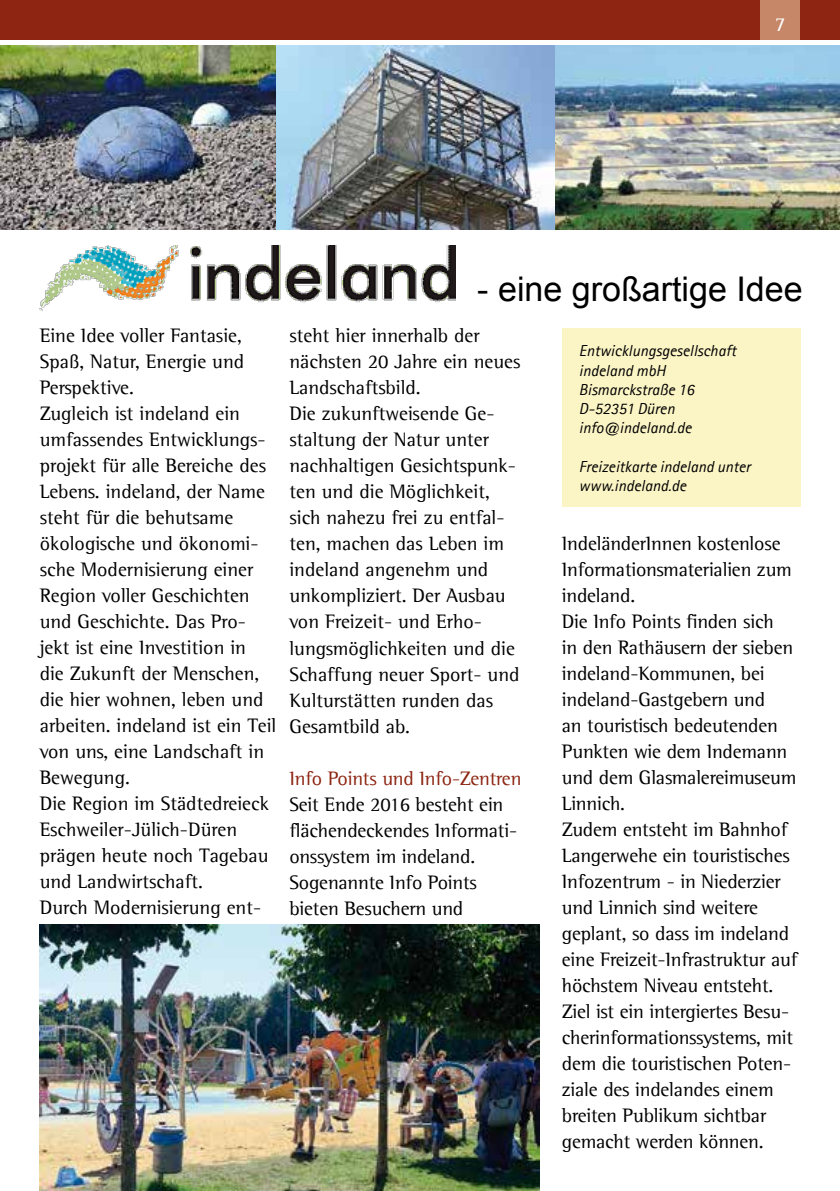
<style>
.page{position:relative;width:840px;height:1191px;background:#fff}
.page>*{position:absolute;margin:0;border:0;box-sizing:border-box;transform-origin:0 0}
.t1{font:34px "Arial";color:#000}
.t2{font:20px/26px "Agfa Rotis Semi Serif";color:#000}
.t3{font:20px "Agfa Rotis Semi Serif";letter-spacing:-.01em;color:#8d2512}
.t4{font:20px "Agfa Rotis Semi Serif";color:#fff}
.t5{font:italic 16px/19.2px "Agfa Rotis Sans Serif";color:#000}
</style>
<div class="page">
<div style="left:0;top:0;width:839px;height:40px;background:#8d2512"></div>
<div style="left:760px;top:0;width:39px;height:40px;background:#c68668"></div>
<div style="left:561px;top:328px;width:238px;height:179px;background:#fbf4c5"></div>
<img style="left:40px;top:245px;width:415px;height:65px">
<img style="left:0;top:45px;width:839px;height:185px">
<img style="left:40px;top:924px;width:498px;height:267px">
<p class="t4" style="left:774px;top:13px;width:12px">7</p>
<p class="t2" style="left:40px;top:322px;width:238px">Eine Idee voller Fantasie,<br>Spaß, Natur, Energie und<br>Perspektive.<br>Zugleich ist indeland ein umfassendes Entwicklungs&shy;projekt für alle Bereiche des<br>Lebens. indeland, der Name steht für die behutsame ökologische und ökonomi&shy;sche Modernisierung einer<br>Region voller Geschichten und Geschichte. Das Pro&shy;jekt ist eine Investition in<br>die Zukunft der Menschen, die hier wohnen, leben und arbeiten. indeland ist ein Teil von uns, eine Landschaft in<br>Bewegung.<br>Die Region im Städtedreieck<br>Eschweiler-Jülich-Düren prägen heute noch Tagebau und Landwirtschaft.<br>Durch Modernisierung ent-</p>
<h1 class="t1" style="left:477px;top:267px;width:327px">- eine großartige Idee</h1>
<p class="t2" style="left:289px;top:322px;width:232px">steht hier innerhalb der nächsten 20 Jahre ein neues<br>Landschaftsbild.<br>Die zukunftweisende Ge&shy;staltung der Natur unter nachhaltigen Gesichtspunk&shy;ten und die Möglichkeit, sich nahezu frei zu entfal&shy;ten, machen das Leben im indeland angenehm und unkompliziert. Der Ausbau von Freizeit- und Erho&shy;lungsmöglichkeiten und die<br>Schaffung neuer Sport- und<br>Kulturstätten runden das<br>Gesamtbild ab.</p>
<p class="t3" style="left:289px;top:766px;width:233px">Info Points und Info-Zentren</p>
<p class="t2" style="left:289px;top:790px;width:229px">Seit Ende 2016 besteht ein flächendeckendes Informati&shy;onssystem im indeland.<br>Sogenannte Info Points bieten Besuchern und</p>
<p class="t5" style="left:578px;top:341px;width:158px">Entwicklungsgesellschaft indeland mbH<br>Bismarckstraße 16<br>D-52351 Düren info@indeland.de</p>
<p class="t5" style="left:578px;top:457px;width:173px">Freizeitkarte indeland unter www.indeland.de</p>
<p class="t2" style="left:561px;top:530px;width:237px">IndeländerInnen kostenlose<br>Informationsmaterialien zum indeland.<br>Die Info Points finden sich<br>in den Rathäusern der sieben indeland-Kommunen, bei indeland-Gastgebern und<br>an touristisch bedeutenden<br>Punkten wie dem Indemann und dem Glasmalereimuseum<br>Linnich.<br>Zudem entsteht im Bahnhof<br>Langerwehe ein touristisches<br>Infozentrum - in Niederzier und Linnich sind weitere geplant, so dass im indeland eine Freizeit-Infrastruktur auf höchstem Niveau entsteht.<br>Ziel ist ein intergiertes Besu&shy;cherinformationssystems, mit dem die touristischen Poten&shy;ziale des indelandes einem breiten Publikum sichtbar gemacht werden können.</p>
</div>
